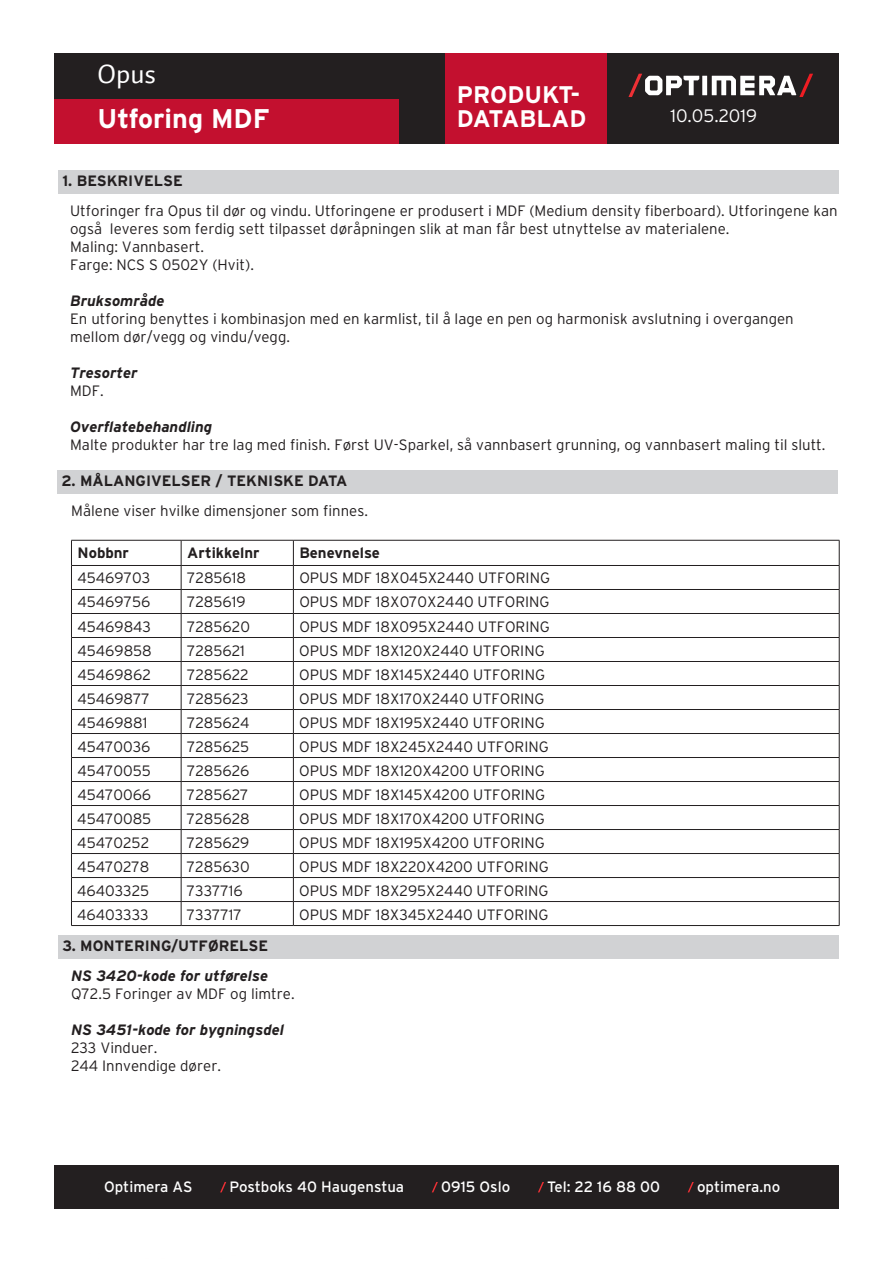
<style>
.page{position:relative;width:893px;height:1263px;background:#fff}
.page>*{position:absolute;margin:0;border:0;box-sizing:border-box;transform-origin:0 0}
.t1{font:700 27px "Interstate";color:#fff}
.t2{font:27px "Auto 1";color:#fff}
.t3{font:700 24px/24px "Interstate";color:#fff}
.t4{font:300 18px "Interstate";color:#fff}
.t5{font:300 15px/18px "Interstate";color:#231f20}
.t6{font:700 15px "Interstate";color:#231f20}
.t7{font:italic 700 15px "Interstate";color:#231f20}
.t8{font:15px "Interstate";color:#fff}
</style>
<div class="page">
<div style="left:54px;top:98px;width:785px;height:45px;background:#c3102f"></div>
<div style="left:54px;top:53px;width:785px;height:46px;background:#231f20"></div>
<div style="left:54px;top:1165px;width:785px;height:44px;background:#231f20"></div>
<svg style="left:220px;top:1182px;width:6px;height:10px"></svg>
<svg style="left:432px;top:1182px;width:6px;height:10px"></svg>
<svg style="left:538px;top:1182px;width:6px;height:10px"></svg>
<svg style="left:688px;top:1182px;width:6px;height:10px"></svg>
<div style="left:446px;top:59px;width:393px;height:84px;background:#231f20"></div>
<div style="left:702px;top:76px;width:5px;height:19px;background:#fff"></div>
<svg style="left:712px;top:74px;width:101px;height:23px"></svg>
<svg style="left:628px;top:74px;width:71px;height:23px"></svg>
<div style="left:444px;top:53px;width:163px;height:90px;background:#c3102f"></div>
<div style="left:399px;top:53px;width:45px;height:90px;background:#231f20"></div>
<div style="left:58px;top:170px;width:781px;height:23px;background:#d1d2d4"></div>
<div style="left:57px;top:470px;width:781px;height:23px;background:#d1d2d4"></div>
<div style="left:58px;top:935px;width:781px;height:23px;background:#d1d2d4"></div>
<hr style="left:71px;top:540px;width:110px;height:1px;background:#231f20">
<hr style="left:181px;top:540px;width:112px;height:1px;background:#231f20">
<hr style="left:293px;top:540px;width:546px;height:1px;background:#231f20">
<hr style="left:71px;top:565px;width:110px;height:1px;background:#231f20">
<hr style="left:181px;top:565px;width:112px;height:1px;background:#231f20">
<hr style="left:293px;top:565px;width:546px;height:1px;background:#231f20">
<hr style="left:71px;top:589px;width:110px;height:1px;background:#231f20">
<hr style="left:181px;top:589px;width:112px;height:1px;background:#231f20">
<hr style="left:293px;top:589px;width:546px;height:1px;background:#231f20">
<hr style="left:71px;top:613px;width:110px;height:1px;background:#231f20">
<hr style="left:181px;top:613px;width:112px;height:1px;background:#231f20">
<hr style="left:293px;top:613px;width:546px;height:1px;background:#231f20">
<hr style="left:71px;top:637px;width:110px;height:1px;background:#231f20">
<hr style="left:181px;top:637px;width:112px;height:1px;background:#231f20">
<hr style="left:293px;top:637px;width:546px;height:1px;background:#231f20">
<hr style="left:71px;top:661px;width:110px;height:1px;background:#231f20">
<hr style="left:181px;top:661px;width:112px;height:1px;background:#231f20">
<hr style="left:293px;top:661px;width:546px;height:1px;background:#231f20">
<hr style="left:71px;top:685px;width:110px;height:1px;background:#231f20">
<hr style="left:181px;top:685px;width:112px;height:1px;background:#231f20">
<hr style="left:293px;top:685px;width:546px;height:1px;background:#231f20">
<hr style="left:71px;top:709px;width:110px;height:1px;background:#231f20">
<hr style="left:181px;top:709px;width:112px;height:1px;background:#231f20">
<hr style="left:293px;top:709px;width:546px;height:1px;background:#231f20">
<hr style="left:71px;top:733px;width:110px;height:1px;background:#231f20">
<hr style="left:181px;top:733px;width:112px;height:1px;background:#231f20">
<hr style="left:293px;top:733px;width:546px;height:1px;background:#231f20">
<hr style="left:71px;top:757px;width:110px;height:1px;background:#231f20">
<hr style="left:181px;top:757px;width:112px;height:1px;background:#231f20">
<hr style="left:293px;top:757px;width:546px;height:1px;background:#231f20">
<hr style="left:71px;top:781px;width:110px;height:1px;background:#231f20">
<hr style="left:181px;top:781px;width:112px;height:1px;background:#231f20">
<hr style="left:293px;top:781px;width:546px;height:1px;background:#231f20">
<hr style="left:71px;top:805px;width:110px;height:1px;background:#231f20">
<hr style="left:181px;top:805px;width:112px;height:1px;background:#231f20">
<hr style="left:293px;top:805px;width:546px;height:1px;background:#231f20">
<hr style="left:71px;top:829px;width:110px;height:1px;background:#231f20">
<hr style="left:181px;top:829px;width:112px;height:1px;background:#231f20">
<hr style="left:293px;top:829px;width:546px;height:1px;background:#231f20">
<hr style="left:71px;top:853px;width:110px;height:1px;background:#231f20">
<hr style="left:181px;top:853px;width:112px;height:1px;background:#231f20">
<hr style="left:293px;top:853px;width:546px;height:1px;background:#231f20">
<hr style="left:71px;top:877px;width:110px;height:1px;background:#231f20">
<hr style="left:181px;top:877px;width:112px;height:1px;background:#231f20">
<hr style="left:293px;top:877px;width:546px;height:1px;background:#231f20">
<hr style="left:71px;top:901px;width:110px;height:1px;background:#231f20">
<svg style="left:71px;top:540px;width:1px;height:385px"></svg>
<hr style="left:181px;top:901px;width:112px;height:1px;background:#231f20">
<svg style="left:181px;top:540px;width:1px;height:385px"></svg>
<hr style="left:293px;top:901px;width:546px;height:1px;background:#231f20">
<svg style="left:293px;top:540px;width:1px;height:385px"></svg>
<svg style="left:839px;top:540px;width:1px;height:385px"></svg>
<hr style="left:71px;top:925px;width:110px;height:1px;background:#231f20">
<hr style="left:181px;top:925px;width:112px;height:1px;background:#231f20">
<hr style="left:293px;top:925px;width:546px;height:1px;background:#231f20">
<h1 class="t2" style="left:98px;top:57px;width:60px">Opus</h1>
<h1 class="t1" style="left:98px;top:104px;width:173px">Utforing MDF</h1>
<p class="t6" style="left:63px;top:172px;width:122px">1. BESKRIVELSE</p>
<h2 class="t3" style="left:457px;top:83px;width:131px">PRODUKT-<br>DATABLAD</h2>
<p class="t4" style="left:670px;top:106px;width:88px">10.05.2019</p>
<p class="t5" style="left:70px;top:202px;width:769px">Utforinger fra Opus til dør og vindu. Utforingene er produsert i MDF (Medium density fiberboard). Utforingene kan også leveres som ferdig sett tilpasset døråpningen slik at man får best utnyttelse av materialene.<br>Maling: Vannbasert.<br>Farge: NCS S 0502Y (Hvit).</p>
<p class="t7" style="left:70px;top:292px;width:96px">Bruksområde</p>
<p class="t5" style="left:70px;top:310px;width:725px">En utforing benyttes i kombinasjon med en karmlist, til å lage en pen og harmonisk avslutning i overgangen mellom dør/vegg og vindu/vegg.</p>
<p class="t7" style="left:70px;top:364px;width:69px">Tresorter</p>
<p class="t5" style="left:70px;top:382px;width:35px">MDF.</p>
<p class="t7" style="left:70px;top:418px;width:144px">Overflatebehandling</p>
<p class="t5" style="left:70px;top:436px;width:757px">Malte produkter har tre lag med finish. Først UV-Sparkel, så vannbasert grunning, og vannbasert maling til slutt.</p>
<p class="t6" style="left:61px;top:472px;width:288px">2. MÅLANGIVELSER / TEKNISKE DATA</p>
<p class="t5" style="left:71px;top:502px;width:298px">Målene viser hvilke dimensjoner som finnes.</p>
<p class="t6" style="left:77px;top:545px;width:53px">Nobbnr</p>
<p class="t6" style="left:187px;top:545px;width:74px">Artikkelnr</p>
<p class="t6" style="left:299px;top:545px;width:82px">Benevnelse</p>
<p class="t5" style="left:77px;top:569px;width:74px">45469703</p>
<p class="t5" style="left:187px;top:569px;width:60px">7285618</p>
<p class="t5" style="left:299px;top:569px;width:252px">OPUS MDF 18X045X2440 UTFORING</p>
<p class="t5" style="left:77px;top:593px;width:74px">45469756</p>
<p class="t5" style="left:187px;top:593px;width:60px">7285619</p>
<p class="t5" style="left:299px;top:593px;width:252px">OPUS MDF 18X070X2440 UTFORING</p>
<p class="t5" style="left:77px;top:617px;width:75px">45469843</p>
<p class="t5" style="left:187px;top:617px;width:64px">7285620</p>
<p class="t5" style="left:299px;top:617px;width:252px">OPUS MDF 18X095X2440 UTFORING</p>
<p class="t5" style="left:77px;top:641px;width:76px">45469858</p>
<p class="t5" style="left:187px;top:641px;width:59px">7285621</p>
<p class="t5" style="left:299px;top:641px;width:247px">OPUS MDF 18X120X2440 UTFORING</p>
<p class="t5" style="left:77px;top:665px;width:75px">45469862</p>
<p class="t5" style="left:187px;top:665px;width:63px">7285622</p>
<p class="t5" style="left:299px;top:665px;width:247px">OPUS MDF 18X145X2440 UTFORING</p>
<p class="t5" style="left:77px;top:689px;width:74px">45469877</p>
<p class="t5" style="left:187px;top:689px;width:63px">7285623</p>
<p class="t5" style="left:299px;top:689px;width:247px">OPUS MDF 18X170X2440 UTFORING</p>
<p class="t5" style="left:77px;top:713px;width:72px">45469881</p>
<p class="t5" style="left:187px;top:713px;width:64px">7285624</p>
<p class="t5" style="left:299px;top:713px;width:247px">OPUS MDF 18X195X2440 UTFORING</p>
<p class="t5" style="left:77px;top:737px;width:75px">45470036</p>
<p class="t5" style="left:187px;top:737px;width:64px">7285625</p>
<p class="t5" style="left:299px;top:737px;width:251px">OPUS MDF 18X245X2440 UTFORING</p>
<p class="t5" style="left:77px;top:761px;width:75px">45470055</p>
<p class="t5" style="left:187px;top:761px;width:64px">7285626</p>
<p class="t5" style="left:299px;top:761px;width:247px">OPUS MDF 18X120X4200 UTFORING</p>
<p class="t5" style="left:77px;top:785px;width:75px">45470066</p>
<p class="t5" style="left:187px;top:785px;width:63px">7285627</p>
<p class="t5" style="left:299px;top:785px;width:247px">OPUS MDF 18X145X4200 UTFORING</p>
<p class="t5" style="left:77px;top:809px;width:76px">45470085</p>
<p class="t5" style="left:187px;top:809px;width:64px">7285628</p>
<p class="t5" style="left:299px;top:809px;width:247px">OPUS MDF 18X170X4200 UTFORING</p>
<p class="t5" style="left:77px;top:833px;width:73px">45470252</p>
<p class="t5" style="left:187px;top:833px;width:64px">7285629</p>
<p class="t5" style="left:299px;top:833px;width:247px">OPUS MDF 18X195X4200 UTFORING</p>
<p class="t5" style="left:77px;top:857px;width:74px">45470278</p>
<p class="t5" style="left:187px;top:857px;width:64px">7285630</p>
<p class="t5" style="left:299px;top:857px;width:251px">OPUS MDF 18X220X4200 UTFORING</p>
<p class="t5" style="left:77px;top:881px;width:74px">46403325</p>
<p class="t5" style="left:187px;top:881px;width:57px">7337716</p>
<p class="t5" style="left:299px;top:881px;width:251px">OPUS MDF 18X295X2440 UTFORING</p>
<p class="t5" style="left:77px;top:905px;width:73px">46403333</p>
<p class="t5" style="left:187px;top:905px;width:56px">7337717</p>
<p class="t5" style="left:299px;top:905px;width:251px">OPUS MDF 18X345X2440 UTFORING</p>
<p class="t6" style="left:63px;top:937px;width:207px">3. MONTERING/UTFØRELSE</p>
<p class="t7" style="left:71px;top:967px;width:199px">NS 3420-kode for utførelse</p>
<p class="t5" style="left:71px;top:985px;width:225px">Q72.5 Foringer av MDF og limtre.</p>
<p class="t7" style="left:71px;top:1021px;width:214px">NS 3451-kode for bygningsdel</p>
<p class="t5" style="left:71px;top:1039px;width:152px">233 Vinduer.<br>244 Innvendige dører.</p>
<p class="t8" style="left:104px;top:1178px;width:90px">Optimera AS</p>
<p class="t8" style="left:230px;top:1178px;width:176px">Postboks 40 Haugenstua</p>
<p class="t8" style="left:441px;top:1178px;width:71px">0915 Oslo</p>
<p class="t8" style="left:547px;top:1178px;width:114px">Tel: 22 16 88 00</p>
<p class="t8" style="left:697px;top:1178px;width:85px">optimera.no</p>
</div>
